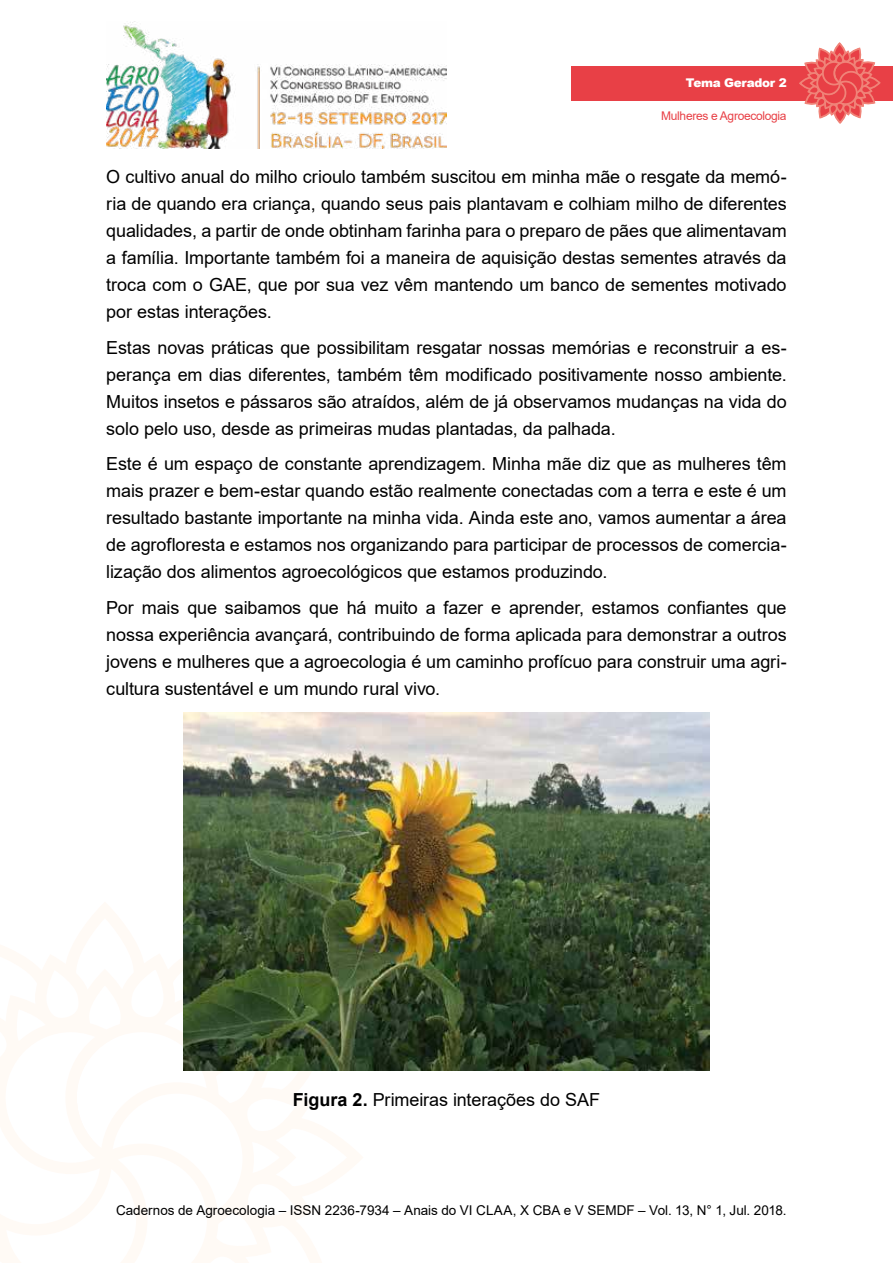
<style>
.page{position:relative;width:893px;height:1263px;background:#fff}
.page>*{position:absolute;margin:0;border:0;box-sizing:border-box;transform-origin:0 0}
.t1{font:18px/27px "Arial";letter-spacing:-.005em;color:#000;text-align:justify}
.t2{font:13.5px "Arial";color:#000}
.t3{font:12px "Arial";letter-spacing:-.025em;color:#e84046}
.t4{font:900 12px "Arial";letter-spacing:-.025em;color:#fff}
.s1{font-weight:700}
</style>
<div class="page">
<img style="left:106px;top:21px;width:340px;height:128px">
<div style="left:571px;top:66px;width:322px;height:34px;background:#e84046"></div>
<svg style="left:798px;top:43px;width:83px;height:81px"></svg>
<img style="left:184px;top:712px;width:525px;height:359px">
<p class="t4" style="left:686px;top:76px;width:102px">Tema Gerador 2</p>
<p class="t3" style="left:661px;top:112px;width:127px">Mulheres e Agroecologia</p>
<p class="t1" style="left:106px;top:165px;width:682px">O cultivo anual do milho crioulo também suscitou em minha mãe o resgate da memó&shy;ria de quando era criança, quando seus pais plantavam e colhiam milho de diferentes qualidades, a partir de onde obtinham farinha para o preparo de pães que alimentavam a família. Importante também foi a maneira de aquisição destas sementes através da troca com o GAE, que por sua vez vêm mantendo um banco de sementes motivado por estas interações.</p>
<p class="t1" style="left:106px;top:336px;width:682px">Estas novas práticas que possibilitam resgatar nossas memórias e reconstruir a es&shy;perança em dias diferentes, também têm modificado positivamente nosso ambiente.<br>Muitos insetos e pássaros são atraídos, além de já observamos mudanças na vida do solo pelo uso, desde as primeiras mudas plantadas, da palhada.</p>
<p class="t1" style="left:106px;top:452px;width:682px">Este é um espaço de constante aprendizagem. Minha mãe diz que as mulheres têm mais prazer e bem-estar quando estão realmente conectadas com a terra e este é um resultado bastante importante na minha vida. Ainda este ano, vamos aumentar a área de agrofloresta e estamos nos organizando para participar de processos de comercia&shy;lização dos alimentos agroecológicos que estamos produzindo.</p>
<p class="t1" style="left:106px;top:596px;width:682px">Por mais que saibamos que há muito a fazer e aprender, estamos confiantes que nossa experiência avançará, contribuindo de forma aplicada para demonstrar a outros jovens e mulheres que a agroecologia é um caminho profícuo para construir uma agri&shy;cultura sustentável e um mundo rural vivo.</p>
<p class="t1" style="left:293px;top:1088px;width:309px"><span class="s1">Figura 2.</span> Primeiras interações do SAF</p>
<p class="t2" style="left:116px;top:1205px;width:672px">Cadernos de Agroecologia – ISSN 2236-7934 – Anais do VI CLAA, X CBA e V SEMDF – Vol. 13, N° 1, Jul. 2018.</p>
</div>
